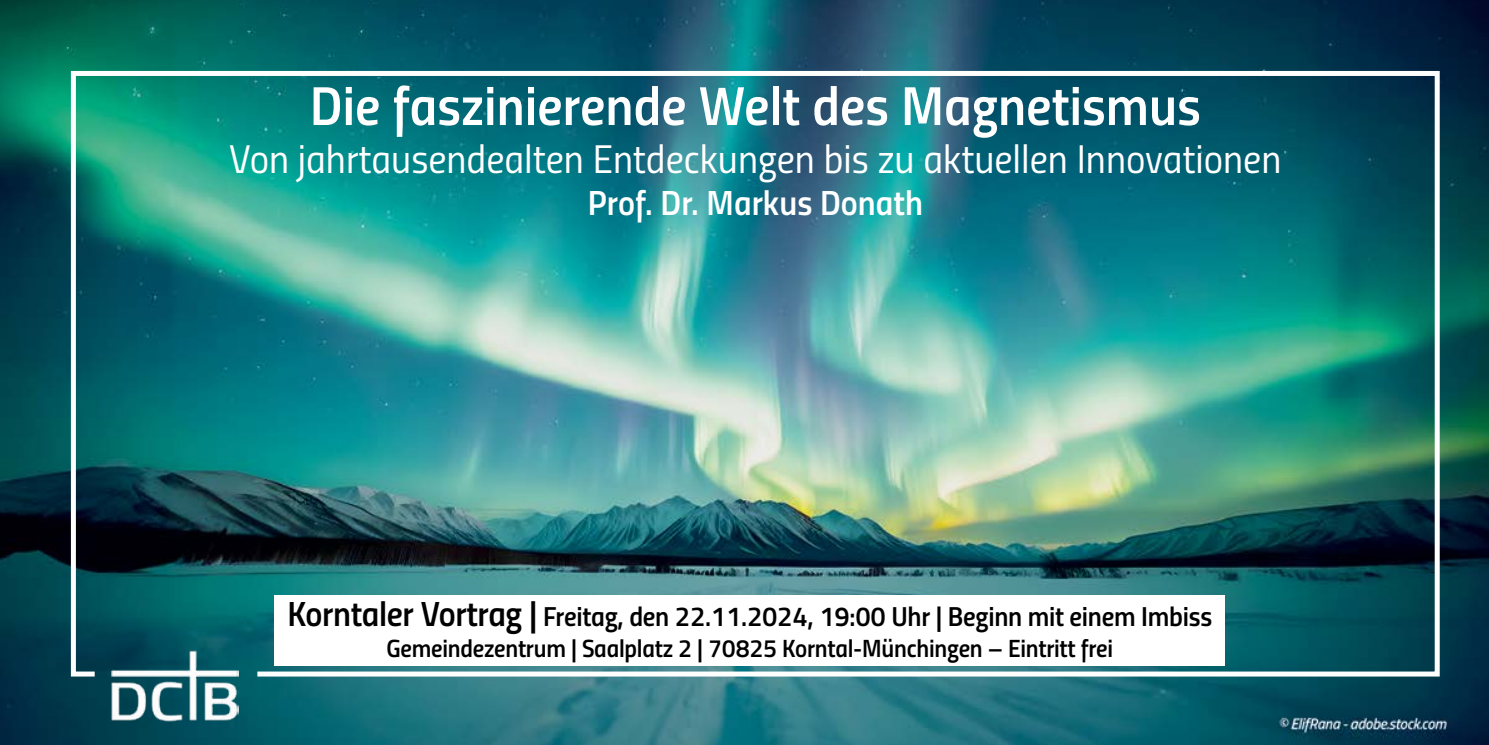
<style>
.page{position:relative;width:1489px;height:745px;background:#fff}
.page>*{position:absolute;margin:0;border:0;box-sizing:border-box;transform-origin:0 0}
.t1{font:55px "Titillium Semibold Upright";color:#fff}
.t2{font:40px "Titillium Regular Upright";color:#fff}
.t3{font:35px "Titillium Semibold Upright";color:#fff}
.t4{font:27.5px "Titillium Semibold Upright";letter-spacing:-.01em;color:#000}
.t5{font:25px "Titillium Semibold Upright";letter-spacing:-.01em;color:#000}
.s1{font-size:35px}
</style>
<div class="page">
<img style="left:0;top:0;width:1488px;height:744px">
<img style="left:68px;top:68px;width:1373px;height:610px">
<img style="left:111px;top:649px;width:127px;height:71px">
<h1 class="t1" style="left:310px;top:64px;width:892px">Die faszinierende Welt des Magnetismus</h1>
<h2 class="t2" style="left:229px;top:129px;width:1053px">Von jahrtausendealten Entdeckungen bis zu aktuellen Innovationen</h2>
<p class="t3" style="left:587px;top:176px;width:337px">Prof. Dr. Markus Donath</p>
<p class="t4" style="left:287px;top:595px;width:926px"><span class="s1">Korntaler Vortrag |</span> Freitag, den 22.11.2024, 19:00 Uhr | Beginn mit einem Imbiss</p>
<p class="t5" style="left:386px;top:628px;width:728px">Gemeindezentrum | Saalplatz 2 | 70825 Korntal-Münchingen – Eintritt frei</p>
</div>
